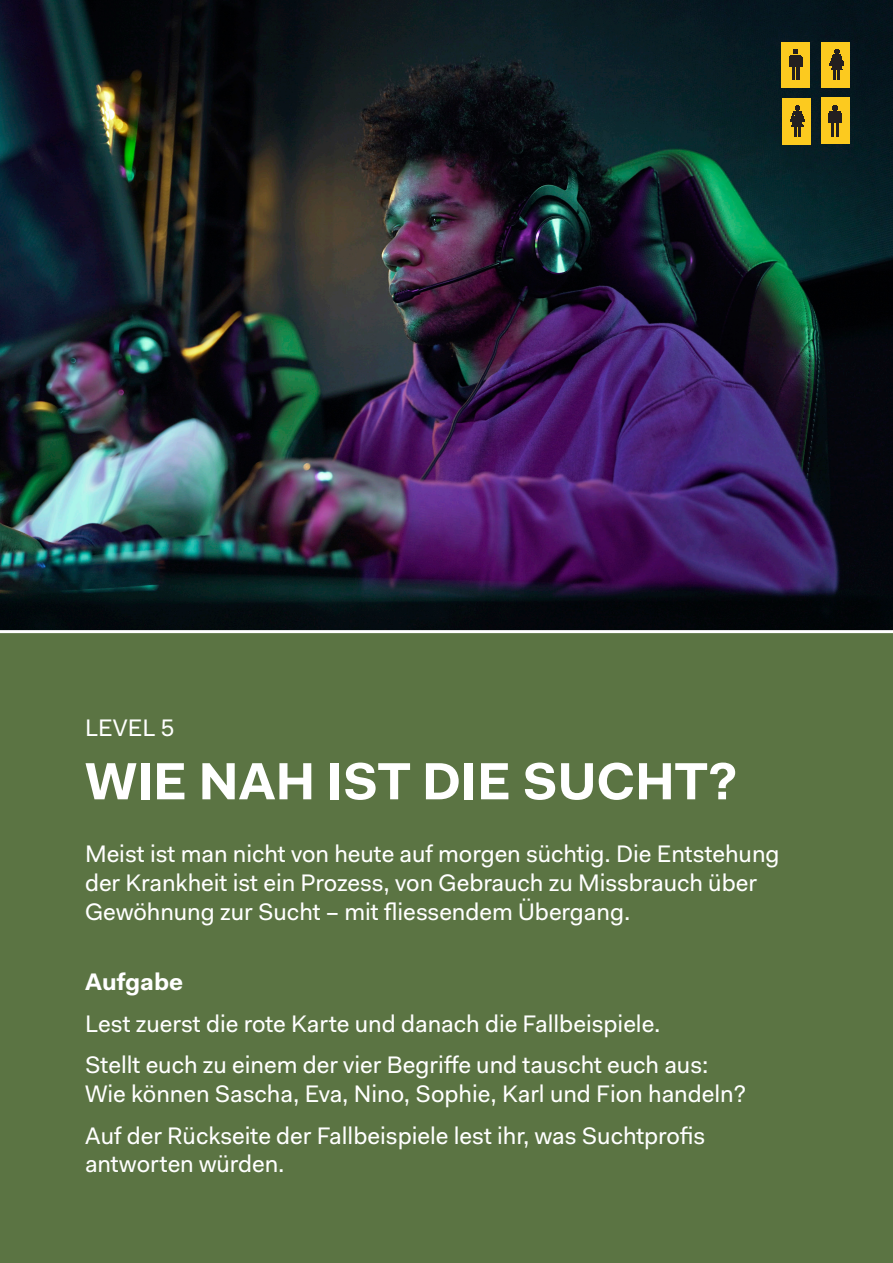
<style>
.page{position:relative;width:893px;height:1263px;background:#5b7443}
.page>*{position:absolute;margin:0;border:0;box-sizing:border-box;transform-origin:0 0}
.Titel{font:700 52.5px "Fakt Pro";color:#fff}
.Fliesstext_DE{font:24px/28.8px "Fakt Pro";color:#fff}
.Fliesstext_DE-2{font:700 24px "Fakt Pro";color:#fff}
.Titel-2{font:24px "Fakt Pro";color:#fff}
</style>
<div class="page">
<img style="left:0;top:0;width:893px;height:630px">
<hr style="left:0;top:630px;width:893px;height:3px;background:#fff">
<div style="left:821px;top:43px;width:29px;height:45px;background:#fcca1f"></div>
<div style="left:782px;top:43px;width:28px;height:45px;background:#fcca1f"></div>
<svg style="left:789px;top:49px;width:14px;height:31px"></svg>
<svg style="left:829px;top:49px;width:15px;height:31px"></svg>
<div style="left:821px;top:98px;width:28px;height:46px;background:#fcca1f"></div>
<svg style="left:828px;top:105px;width:14px;height:32px"></svg>
<div style="left:782px;top:98px;width:28px;height:46px;background:#fcca1f"></div>
<svg style="left:790px;top:105px;width:15px;height:32px"></svg>
<p class="Titel-2" style="left:85px;top:712px;width:91px">LEVEL 5</p>
<p class="Titel" style="left:85px;top:746px;width:653px">WIE NAH IST DIE SUCHT?</p>
<p class="Fliesstext_DE" style="left:85px;top:839px;width:696px">Meist ist man nicht von heute auf morgen süchtig. Die Entstehung der Krankheit ist ein Prozess, von Gebrauch zu Missbrauch über<br>Gewöhnung zur Sucht – mit fliessendem Übergang.</p>
<p class="Fliesstext_DE-2" style="left:85px;top:966px;width:100px">Aufgabe</p>
<p class="Fliesstext_DE" style="left:85px;top:1009px;width:577px">Lest zuerst die rote Karte und danach die Fallbeispiele.</p>
<p class="Fliesstext_DE" style="left:85px;top:1050px;width:662px">Stellt euch zu einem der vier Begriffe und tauscht euch aus:<br>Wie können Sascha, Eva, Nino, Sophie, Karl und Fion handeln?</p>
<p class="Fliesstext_DE" style="left:85px;top:1121px;width:622px">Auf der Rückseite der Fallbeispiele lest ihr, was Suchtprofis antworten würden.</p>
</div>
